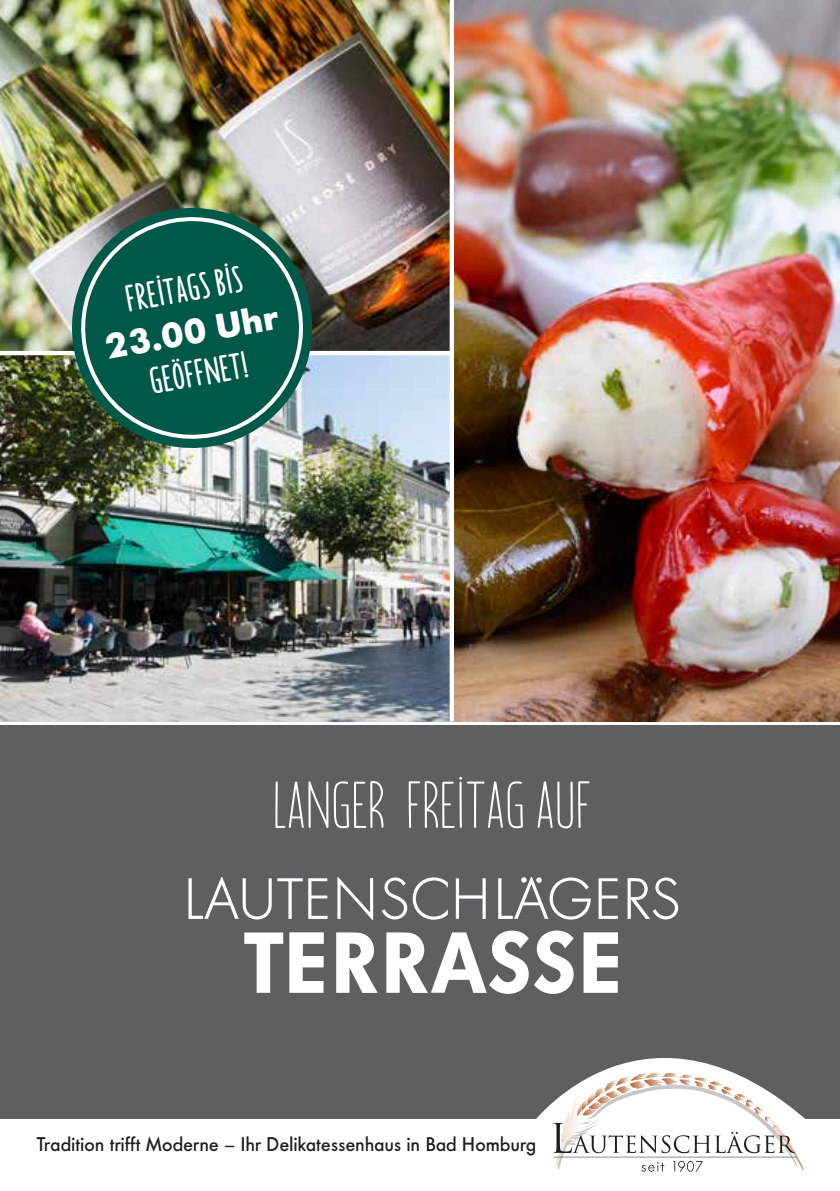
<style>
.page{position:relative;width:840px;height:1191px;background:#fff}
.page>*{position:absolute;margin:0;border:0;box-sizing:border-box;transform-origin:0 0}
.t1{font:800 86px "Futura BQ";letter-spacing:.02em;color:#fff}
.t2{font:300 66px "Borden";color:#fff}
.t3{font:300 58px "Futura BQ";color:#fff}
.t4{font:37.6px "Borden";color:#fff}
.t5{font:700 34.6px "Futura BQ";color:#fff}
.t6{font:500 19.6px "Futura BQ";color:#1d1d1b}
</style>
<div class="page">
<div style="left:0;top:726px;width:839px;height:393px;background:#605e61"></div>
<img style="left:0;top:0;width:449px;height:721px">
<img style="left:454px;top:0;width:385px;height:721px">
<hr style="left:0;top:351px;width:450px;height:4px;background:#fff">
<img style="left:62px;top:198px;width:259px;height:259px">
<svg style="left:74px;top:210px;width:235px;height:235px;background:#256a5b"></svg>
<svg style="left:536px;top:1058px;width:270px;height:114px"></svg>
<svg style="left:552px;top:1071px;width:251px;height:100px"></svg>
<h3 class="t4" style="left:122px;top:276px;width:119px;rotate:-10deg">Freitags bis</h3>
<h3 class="t5" style="left:102px;top:326px;width:176px;rotate:-10deg">23.00 Uhr</h3>
<h3 class="t4" style="left:146px;top:359px;width:101px;rotate:-10deg">geöffnet!</h3>
<h2 class="t2" style="left:273px;top:768px;width:320px">LANGER FREITAG AUF</h2>
<h3 class="t3" style="left:183px;top:865px;width:498px">LAUTENSCHLÄGERS</h3>
<h1 class="t1" style="left:243px;top:913px;width:380px">TERRASSE</h1>
<p class="t6" style="left:37px;top:1133px;width:501px">Tradition trifft Moderne – Ihr Delikatessenhaus in Bad Homburg</p>
</div>
